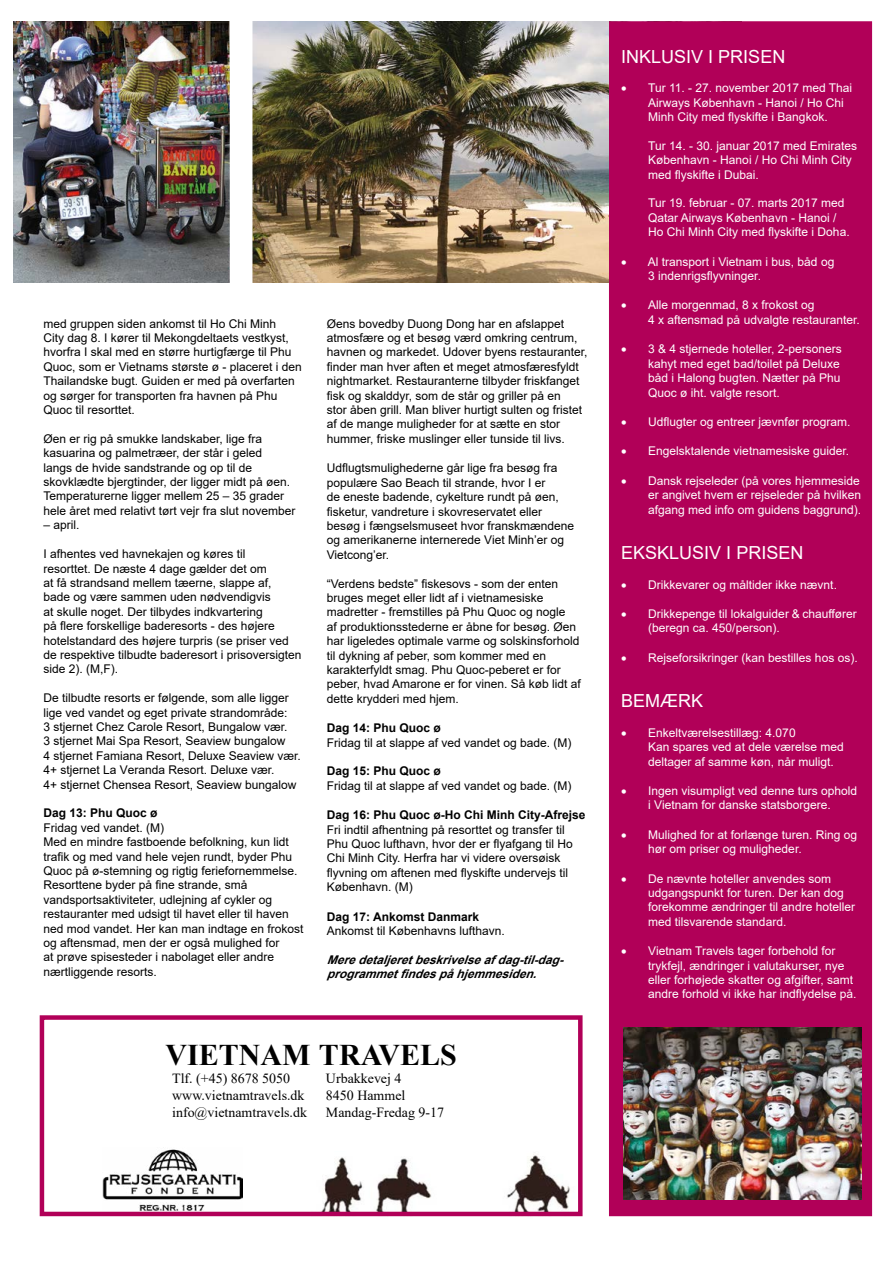
<style>
.page{position:relative;width:893px;height:1263px;background:#fff}
.page>*{position:absolute;margin:0;border:0;box-sizing:border-box;transform-origin:0 0}
.t1{font:700 30px "Times New Roman";color:#000}
.t2{font:18px "Arial";color:#fff}
.t3{font:13.95px/16.8px "Times New Roman";color:#000}
.t4{font:12px/14.4px "Arial";color:#000}
.t5{font:12px/14.4px "Arial";color:#fff}
.t6{font:700 12px "Arial";color:#000}
.t7{font:italic 700 12px/14.4px "Arial";color:#000}
</style>
<div class="page">
<img style="left:14px;top:21px;width:216px;height:261px">
<img style="left:299px;top:1154px;width:284px;height:63px">
<img style="left:102px;top:1149px;width:140px;height:62px">
<div style="left:609px;top:21px;width:263px;height:1195px;background:#b10058"></div>
<img style="left:623px;top:1028px;width:238px;height:171px">
<img style="left:252px;top:21px;width:357px;height:261px">
<div style="left:40px;top:1015px;width:543px;height:201px;border:4px solid #b10058"></div>
<p class="t4" style="left:43px;top:316px;width:260px">med gruppen siden ankomst til Ho Chi Minh<br>City dag 8. I kører til Mekongdeltaets vestkyst, hvorfra I skal med en større hurtigfærge til Phu Quoc, som er Vietnams største ø - placeret i den Thailandske bugt. Guiden er med på overfarten og sørger for transporten fra havnen på Phu Quoc til resorttet.</p>
<p class="t4" style="left:43px;top:431px;width:254px">Øen er rig på smukke landskaber, lige fra kasuarina og palmetræer, der står i geled<br>langs de hvide sandstrande og op til de skovklædte bjergtinder, der ligger midt på øen.<br>Temperaturerne ligger mellem 25 – 35 grader hele året med relativt tørt vejr fra slut november</p>
<p class="t4" style="left:43px;top:518px;width:38px">– april.</p>
<p class="t4" style="left:43px;top:547px;width:260px">I afhentes ved havnekajen og køres til<br>resorttet. De næste 4 dage gælder det om<br>at få strandsand mellem tæerne, slappe af,<br>bade og være sammen uden nødvendigvis<br>at skulle noget. Der tilbydes indkvartering<br>på flere forskellige baderesorts - des højere hotelstandard des højere turpris (se priser ved de respektive tilbudte baderesort i prisoversigten side 2). (M,F).</p>
<p class="t4" style="left:43px;top:691px;width:259px">De tilbudte resorts er følgende, som alle ligger lige ved vandet og eget private strandområde:<br>3 stjernet Chez Carole Resort, Bungalow vær.<br>3 stjernet Mai Spa Resort, Seaview bungalow<br>4 stjernet Famiana Resort, Deluxe Seaview vær.<br>4+ stjernet La Veranda Resort. Deluxe vær.<br>4+ stjernet Chensea Resort, Seaview bungalow</p>
<p class="t6" style="left:43px;top:805px;width:116px">Dag 13: Phu Quoc ø</p>
<p class="t4" style="left:43px;top:820px;width:262px">Fridag ved vandet. (M)<br>Med en mindre fastboende befolkning, kun lidt trafik og med vand hele vejen rundt, byder Phu Quoc på ø-stemning og rigtig feriefornemmelse.<br>Resorttene byder på fine strande, små vandsportsaktiviteter, udlejning af cykler og restauranter med udsigt til havet eller til haven ned mod vandet. Her kan man indtage en frokost og aftensmad, men der er også mulighed for<br>at prøve spisesteder i nabolaget eller andre nærtliggende resorts.</p>
<p class="t4" style="left:327px;top:316px;width:262px">Øens bovedby Duong Dong har en afslappet atmosfære og et besøg værd omkring centrum, havnen og markedet. Udover byens restauranter, finder man hver aften et meget atmosfæresfyldt nightmarket. Restauranterne tilbyder friskfanget fisk og skalddyr, som de står og griller på en<br>stor åben grill. Man bliver hurtigt sulten og fristet af de mange muligheder for at sætte en stor hummer, friske muslinger eller tunside til livs.</p>
<p class="t4" style="left:327px;top:461px;width:249px">Udflugtsmulighederne går lige fra besøg fra populære Sao Beach til strande, hvor I er<br>de eneste badende, cykelture rundt på øen, fisketur, vandreture i skovreservatet eller besøg i fængselsmuseet hvor franskmændene og amerikanerne internerede Viet Minh’er og Vietcong’er.</p>
<p class="t4" style="left:327px;top:576px;width:256px">“Verdens bedste” fiskesovs - som der enten bruges meget eller lidt af i vietnamesiske madretter - fremstilles på Phu Quoc og nogle<br>af produktionsstederne er åbne for besøg. Øen har ligeledes optimale varme og solskinsforhold til dykning af peber, som kommer med en karakterfyldt smag. Phu Quoc-peberet er for peber, hvad Amarone er for vinen. Så køb lidt af dette krydderi med hjem.</p>
<p class="t6" style="left:327px;top:719px;width:116px">Dag 14: Phu Quoc ø</p>
<p class="t4" style="left:327px;top:735px;width:246px">Fridag til at slappe af ved vandet og bade. (M)</p>
<p class="t6" style="left:327px;top:763px;width:116px">Dag 15: Phu Quoc ø</p>
<p class="t4" style="left:327px;top:778px;width:246px">Fridag til at slappe af ved vandet og bade. (M)</p>
<p class="t6" style="left:327px;top:806px;width:260px">Dag 16: Phu Quoc ø-Ho Chi Minh City-Afrejse</p>
<p class="t4" style="left:327px;top:822px;width:248px">Fri indtil afhentning på resorttet og transfer til Phu Quoc lufthavn, hvor der er flyafgang til Ho Chi Minh City. Herfra har vi videre oversøisk flyvning om aftenen med flyskifte undervejs til København. (M)</p>
<p class="t6" style="left:327px;top:908px;width:154px">Dag 17: Ankomst Danmark</p>
<p class="t4" style="left:327px;top:923px;width:180px">Ankomst til Københavns lufthavn.</p>
<p class="t7" style="left:327px;top:952px;width:244px">Meredetaljeretbeskrivelseafdag-til-dag&shy;programmetfindespåhjemmesiden.</p>
<h1 class="t1" style="left:165px;top:1033px;width:293px">VIETNAM TRAVELS</h1>
<p class="t3" style="left:172px;top:1069px;width:136px">Tlf. (+45) 8678 5050 www.vietnamtravels.dk info@vietnamtravels.dk</p>
<p class="t3" style="left:326px;top:1069px;width:120px">Urbakkevej 4<br>8450 Hammel<br>Mandag-Fredag 9-17</p>
<h2 class="t2" style="left:621px;top:44px;width:166px">INKLUSIV I PRISEN</h2>
<p class="t5" style="left:648px;top:81px;width:205px;text-indent:-27px">• Tur 11. - 27. november 2017 med Thai<br>Airways København - Hanoi / Ho Chi<br>Minh City med flyskifte i Bangkok.</p>
<p class="t5" style="left:648px;top:138px;width:210px">Tur 14. - 30. januar 2017 med Emirates<br>København - Hanoi / Ho Chi Minh City med flyskifte i Dubai.</p>
<p class="t5" style="left:648px;top:196px;width:203px">Tur 19. februar - 07. marts 2017 med<br>Qatar Airways København - Hanoi /<br>Ho Chi Minh City med flyskifte i Doha.</p>
<p class="t5" style="left:648px;top:254px;width:188px;text-indent:-27px">• Al transport i Vietnam i bus, båd og<br>3 indenrigsflyvninger.</p>
<p class="t5" style="left:648px;top:298px;width:213px;text-indent:-27px">• Alle morgenmad, 8 x frokost og<br>4 x aftensmad på udvalgte restauranter.</p>
<p class="t5" style="left:648px;top:342px;width:195px;text-indent:-27px">• 3 &amp; 4 stjernede hoteller, 2-personers kahyt med eget bad/toilet på Deluxe båd i Halong bugten. Nætter på Phu Quoc ø iht. valgte resort.</p>
<p class="t5" style="left:621px;top:414px;width:231px">• Udflugter og entreer jævnfør program.</p>
<p class="t5" style="left:621px;top:444px;width:229px">• Engelsktalende vietnamesiske guider.</p>
<p class="t5" style="left:648px;top:473px;width:214px;text-align:justify;text-indent:-27px">• Dansk rejseleder (på vores hjemmeside er angivet hvem er rejseleder på hvilken afgang med info om guidens baggrund).</p>
<h2 class="t2" style="left:621px;top:540px;width:184px">EKSKLUSIV I PRISEN</h2>
<p class="t5" style="left:621px;top:577px;width:217px">• Drikkevarer og måltider ikke nævnt.</p>
<p class="t5" style="left:648px;top:606px;width:210px;text-indent:-27px">• Drikkepenge til lokalguider &amp; chauffører (beregn ca. 450/person).</p>
<p class="t5" style="left:621px;top:650px;width:238px">• Rejseforsikringer (kan bestilles hos os).</p>
<h2 class="t2" style="left:621px;top:689px;width:84px">BEMÆRK</h2>
<p class="t5" style="left:648px;top:725px;width:197px;text-indent:-27px">• Enkeltværelsestillæg: 4.070<br>Kan spares ved at dele værelse med deltager af samme køn, når muligt.</p>
<p class="t5" style="left:621px;top:783px;width:237px;text-align:center">• Ingen visumpligt ved denne turs ophold i Vietnam for danske statsborgere.</p>
<p class="t5" style="left:648px;top:827px;width:210px;text-indent:-27px">• Mulighed for at forlænge turen. Ring og hør om priser og muligheder.</p>
<p class="t5" style="left:648px;top:871px;width:208px;text-indent:-27px">• De nævnte hoteller anvendes som udgangspunkt for turen. Der kan dog forekomme ændringer til andre hoteller med tilsvarende standard.</p>
<p class="t5" style="left:648px;top:944px;width:210px;text-indent:-27px">• Vietnam Travels tager forbehold for trykfejl, ændringer i valutakurser, nye eller forhøjede skatter og afgifter, samt andre forhold vi ikke har indflydelse på.</p>
</div>
